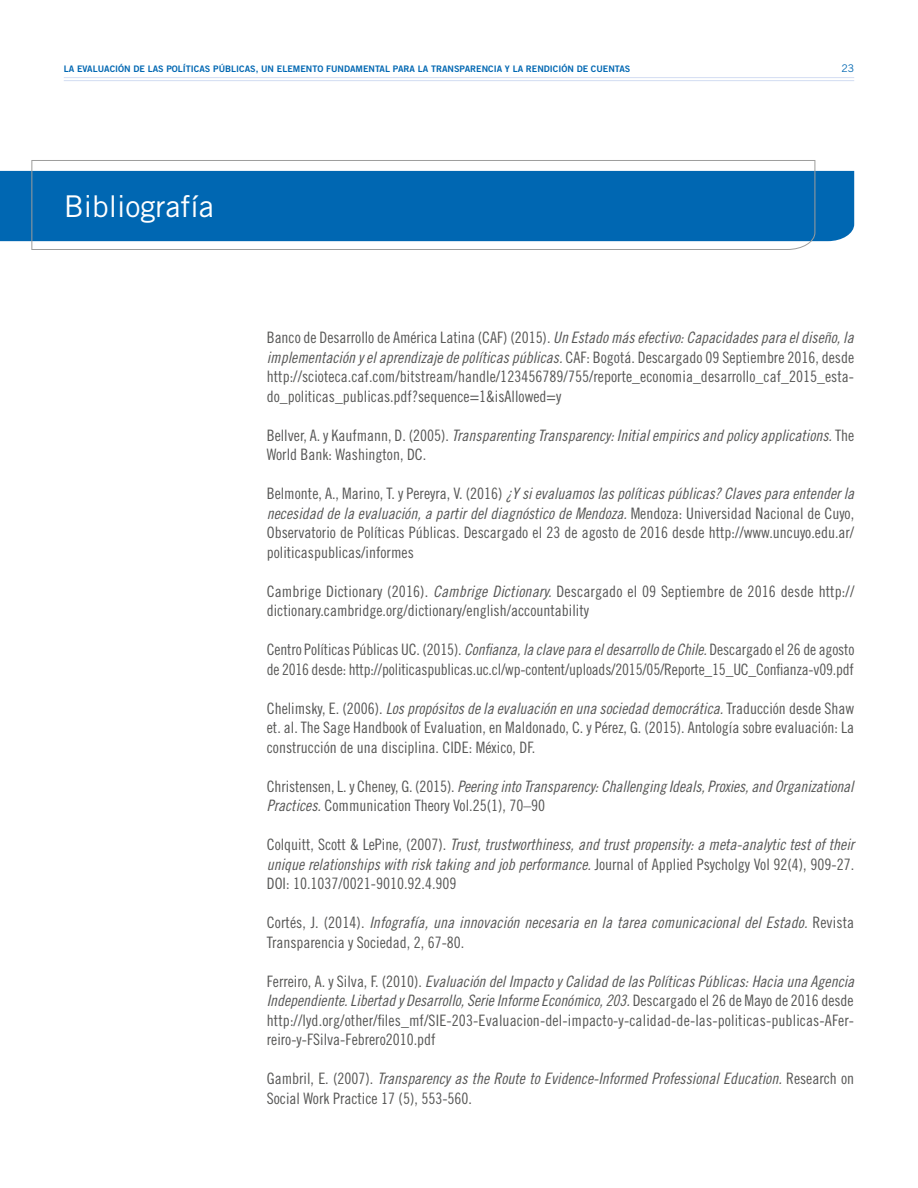
<style>
.page{position:relative;width:918px;height:1188px;background:#fff}
.page>*{position:absolute;margin:0;border:0;box-sizing:border-box;transform-origin:0 0}
.t1{font:30px "Trade Gothic LT Std";color:#fff}
.t2{font:15.75px/19.5px "Trade Gothic LT Std Cn 18 Obl";color:#575756}
.t3{font:15.75px/19.5px "Trade Gothic LT Std Cn 18";color:#575756}
.t4{font:10.5px "Trade Gothic";color:#0067b2}
.t5{font:9px "Trade Gothic LT Std Bd 2";color:#0067b2}
.s1{font-family:"Trade Gothic LT Std Cn 18"}
.s2{font-family:"Trade Gothic LT Std Cn 18 Obl"}
</style>
<div class="page">
<hr style="left:64px;top:80px;width:790px;height:1px;background:#d3ddf2">
<hr style="left:64px;top:77px;width:790px;height:1px;background:#d3ddf2">
<div style="left:0;top:171px;width:854px;height:70px;background:#0067b2"></div>
<svg style="left:31px;top:160px;width:784px;height:90px"></svg>
<p class="t5" style="left:64px;top:63px;width:568px">LA EVALUACIÓN DE LAS POLÍTICAS PÚBLICAS, UN ELEMENTO FUNDAMENTAL PARA LA TRANSPARENCIA Y LA RENDICIÓN DE CUENTAS</p>
<p class="t4" style="left:841px;top:62px;width:14px">23</p>
<h1 class="t1" style="left:64px;top:188px;width:152px">Bibliografía</h1>
<p class="t2" style="left:267px;top:328px;width:589px"><span class="s1">Banco de Desarrollo de América Latina (CAF) (2015).</span> Un Estado más efectivo: Capacidades para el diseño, la implementación y el aprendizaje de políticas públicas. <span class="s1">CAF: Bogotá. Descargado 09 Septiembre 2016, desde</span></p>
<p class="t3" style="left:267px;top:366px;width:589px">http://scioteca.caf.com/bitstream/handle/123456789/755/reporte_economia_desarrollo_caf_2015_esta&shy;do_politicas_publicas.pdf?sequence=1&amp;isAllowed=y</p>
<p class="t2" style="left:267px;top:425px;width:589px"><span class="s1">Bellver, A. y Kaufmann, D. (2005).</span> Transparenting Transparency: Initial empirics and policy applications. <span class="s1">The</span></p>
<p class="t3" style="left:267px;top:444px;width:161px">World Bank: Washington, DC.</p>
<p class="t2" style="left:267px;top:484px;width:589px"><span class="s1">Belmonte, A., Marino, T. y Pereyra, V. (2016)</span> ¿Y si evaluamos las políticas públicas? Claves para entender la necesidad de la evaluación, a partir del diagnóstico de Mendoza. <span class="s1">Mendoza: Universidad Nacional de Cuyo,</span></p>
<p class="t3" style="left:267px;top:522px;width:589px">Observatorio de Políticas Públicas. Descargado el 23 de agosto de 2016 desde http://www.uncuyo.edu.ar/ politicaspublicas/informes</p>
<p class="t3" style="left:267px;top:581px;width:589px">Cambrige Dictionary (2016). <span class="s2">Cambrige Dictionary.</span> Descargado el 09 Septiembre de 2016 desde http:// dictionary.cambridge.org/dictionary/english/accountability</p>
<p class="t3" style="left:267px;top:639px;width:589px">Centro Políticas Públicas UC. (2015). <span class="s2">Confianza, la clave para el desarrollo de Chile.</span> Descargado el 26 de agosto de 2016 desde: http://politicaspublicas.uc.cl/wp-content/uploads/2015/05/Reporte_15_UC_Confianza-v09.pdf</p>
<p class="t2" style="left:267px;top:698px;width:589px"><span class="s1">Chelimsky, E. (2006).</span> Los propósitos de la evaluación en una sociedad democrática. <span class="s1">Traducción desde Shaw</span></p>
<p class="t3" style="left:267px;top:717px;width:589px">et. al. The Sage Handbook of Evaluation, en Maldonado, C. y Pérez, G. (2015). Antología sobre evaluación: La construcción de una disciplina. CIDE: México, DF.</p>
<p class="t2" style="left:267px;top:776px;width:588px"><span class="s1">Christensen, L. y Cheney, G. (2015).</span> Peering into Transparency: Challenging Ideals, Proxies, and Organizational</p>
<p class="t3" style="left:267px;top:795px;width:280px"><span class="s2">Practices.</span> Communication Theory Vol.25(1), 70–90</p>
<p class="t2" style="left:267px;top:835px;width:589px"><span class="s1">Colquitt, Scott &amp; LePine, (2007).</span> Trust, trustworthiness, and trust propensity: a meta-analytic test of their unique relationships with risk taking and job performance. <span class="s1">Journal of Applied Psycholgy Vol 92(4), 909-27.</span></p>
<p class="t3" style="left:267px;top:873px;width:191px">DOI: 10.1037/0021-9010.92.4.909</p>
<p class="t2" style="left:267px;top:913px;width:589px"><span class="s1">Cortés, J. (2014).</span> Infografía, una innovación necesaria en la tarea comunicacional del Estado. <span class="s1">Revista</span></p>
<p class="t3" style="left:267px;top:932px;width:199px">Transparencia y Sociedad, 2, 67-80.</p>
<p class="t2" style="left:267px;top:971px;width:589px"><span class="s1">Ferreiro, A. y Silva, F. (2010).</span> Evaluación del Impacto y Calidad de las Políticas Públicas: Hacia una Agencia<br>Independiente. Libertad y Desarrollo, Serie Informe Económico, 203. <span class="s1">Descargado el 26 de Mayo de 2016 desde</span></p>
<p class="t3" style="left:267px;top:1010px;width:589px">http://lyd.org/other/files_mf/SIE-203-Evaluacion-del-impacto-y-calidad-de-las-politicas-publicas-AFer&shy;reiro-y-FSilva-Febrero2010.pdf</p>
<p class="t2" style="left:267px;top:1069px;width:589px"><span class="s1">Gambril, E. (2007).</span> Transparency as the Route to Evidence-Informed Professional Education. <span class="s1">Research on</span></p>
<p class="t3" style="left:267px;top:1088px;width:207px">Social Work Practice 17 (5), 553-560.</p>
</div>
